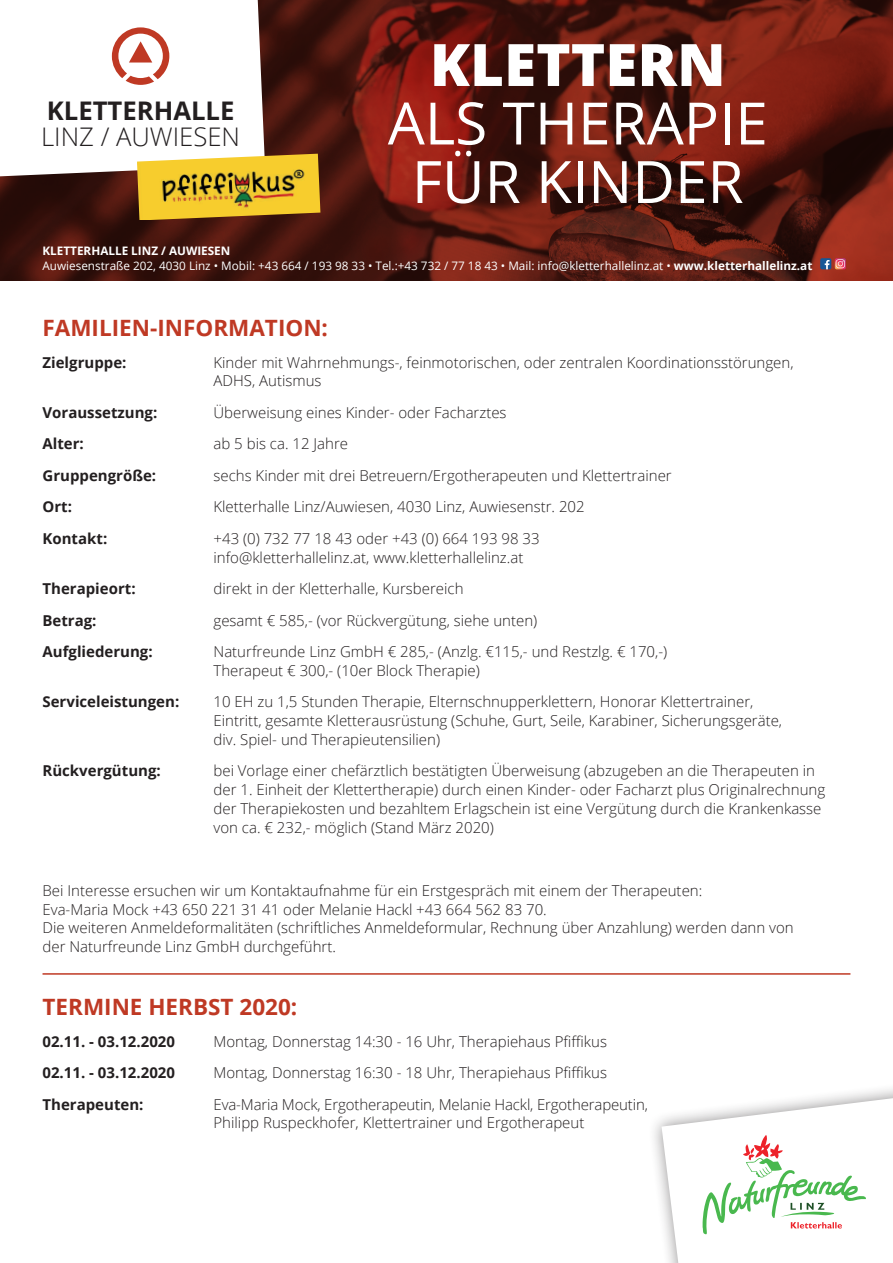
<style>
.page{position:relative;width:893px;height:1263px;background:#fff}
.page>*{position:absolute;margin:0;border:0;box-sizing:border-box;transform-origin:0 0}
.t1{font:58.5px/58.5px "Open Sans";color:#fff;text-align:center}
.t2{font:800 58.5px "Open Sans";color:#fff}
.t3{font:300 25.65px "Open Sans";color:#231f20}
.t4{font:700 25.65px "Open Sans";color:#231f20}
.t5{font:700 22.5px "Open Sans";color:#bf3924}
.t6{font:300 15px/18.8px "Open Sans";color:#231f20}
.t7{font:700 15px "Open Sans";color:#231f20}
.t8{font:11.7px/15px "Open Sans";color:#fff}
.s1{font-weight:700}
</style>
<div class="page">
<img style="left:0;top:0;width:893px;height:281px">
<svg style="left:0;top:0;width:265px;height:176px"></svg>
<svg style="left:112px;top:27px;width:57px;height:58px"></svg>
<div style="left:820px;top:258px;width:11px;height:11px;background:#165796;border-radius:2px"></div>
<svg style="left:825px;top:260px;width:4px;height:9px"></svg>
<svg style="left:835px;top:258px;width:11px;height:11px"></svg>
<img style="left:137px;top:154px;width:183px;height:66px">
<hr style="left:43px;top:973px;width:807px;height:2px;background:#bf3924">
<div style="left:647px;top:1081px;width:246px;height:182px;background:#231f20;opacity:.5"></div>
<svg style="left:661px;top:1098px;width:232px;height:165px"></svg>
<h2 class="t4" style="left:47px;top:93px;width:189px">KLETTERHALLE</h2>
<h2 class="t3" style="left:41px;top:119px;width:200px">LINZ / AUWIESEN</h2>
<h2 class="t3" style="left:5px;top:94px;width:333px"><span class="s1">TERHALLE</span> LINZ / AUWIESEN</h2>
<h1 class="t2" style="left:430px;top:20px;width:298px">KLETTERN</h1>
<h1 class="t1" style="left:388px;top:92px;width:382px">ALS THERAPIE<br>FÜR KINDER</h1>
<p class="t8" style="left:43px;top:242px;width:771px"><span class="s1">KLETTERHALLE LINZ / AUWIESEN<br></span>Auwiesenstraße 202, 4030 Linz • Mobil: +43 664 / 193 98 33 • Tel.:+43 732 / 77 18 43 • Mail: info@kletterhallelinz.at • <span class="s1">www.kletterhallelinz.at</span></p>
<h3 class="t5" style="left:43px;top:312px;width:287px">FAMILIEN-INFORMATION:</h3>
<p class="t7" style="left:43px;top:352px;width:85px">Zielgruppe:</p>
<p class="t6" style="left:214px;top:352px;width:581px">Kinder mit Wahrnehmungs-, feinmotorischen, oder zentralen Koordinationsstörungen,<br>ADHS, Autismus</p>
<p class="t7" style="left:43px;top:402px;width:116px">Voraussetzung:</p>
<p class="t6" style="left:214px;top:403px;width:295px">Überweisung eines Kinder- oder Facharztes</p>
<p class="t7" style="left:43px;top:433px;width:43px">Alter:</p>
<p class="t6" style="left:214px;top:434px;width:136px">ab 5 bis ca. 12 Jahre</p>
<p class="t7" style="left:43px;top:465px;width:115px">Gruppengröße:</p>
<p class="t6" style="left:214px;top:466px;width:460px">sechs Kinder mit drei Betreuern/Ergotherapeuten und Klettertrainer</p>
<p class="t7" style="left:43px;top:496px;width:31px">Ort:</p>
<p class="t6" style="left:214px;top:497px;width:373px">Kletterhalle Linz/Auwiesen, 4030 Linz, Auwiesenstr. 202</p>
<p class="t7" style="left:43px;top:528px;width:66px">Kontakt:</p>
<p class="t6" style="left:214px;top:529px;width:328px">+43 (0) 732 77 18 43 oder +43 (0) 664 193 98 33 info@kletterhallelinz.at, www.kletterhallelinz.at</p>
<p class="t7" style="left:43px;top:578px;width:95px">Therapieort:</p>
<p class="t6" style="left:214px;top:579px;width:251px">direkt in der Kletterhalle, Kursbereich</p>
<p class="t7" style="left:43px;top:610px;width:56px">Betrag:</p>
<p class="t6" style="left:214px;top:610px;width:325px">gesamt € 585,- (vor Rückvergütung, siehe unten)</p>
<p class="t7" style="left:43px;top:641px;width:112px">Aufgliederung:</p>
<p class="t6" style="left:214px;top:642px;width:455px">Naturfreunde Linz GmbH € 285,- (Anzlg. €115,- und Restzlg. € 170,-)<br>Therapeut € 300,- (10er Block Therapie)</p>
<p class="t7" style="left:43px;top:691px;width:138px">Serviceleistungen:</p>
<p class="t6" style="left:214px;top:692px;width:570px">10 EH zu 1,5 Stunden Therapie, Elternschnupperklettern, Honorar Klettertrainer,<br>Eintritt, gesamte Kletterausrüstung (Schuhe, Gurt, Seile, Karabiner, Sicherungsgeräte, div. Spiel- und Therapieutensilien)</p>
<p class="t7" style="left:43px;top:760px;width:120px">Rückvergütung:</p>
<p class="t6" style="left:214px;top:761px;width:613px">bei Vorlage einer chefärztlich bestätigten Überweisung (abzugeben an die Therapeuten in der 1. Einheit der Klettertherapie) durch einen Kinder- oder Facharzt plus Originalrechnung der Therapiekosten und bezahltem Erlagschein ist eine Vergütung durch die Krankenkasse von ca. € 232,- möglich (Stand März 2020)</p>
<p class="t6" style="left:43px;top:880px;width:753px">Bei Interesse ersuchen wir um Kontaktaufnahme für ein Erstgespräch mit einem der Therapeuten:<br>Eva-Maria Mock +43 650 221 31 41 oder Melanie Hackl +43 664 562 83 70.<br>Die weiteren Anmeldeformalitäten (schriftliches Anmeldeformular, Rechnung über Anzahlung) werden dann von der Naturfreunde Linz GmbH durchgeführt.</p>
<h3 class="t5" style="left:43px;top:991px;width:256px">TERMINE HERBST 2020:</h3>
<p class="t7" style="left:43px;top:1030px;width:134px">02.11. - 03.12.2020</p>
<p class="t6" style="left:214px;top:1031px;width:395px">Montag, Donnerstag 14:30 - 16 Uhr, Therapiehaus Pfiffikus</p>
<p class="t7" style="left:43px;top:1062px;width:134px">02.11. - 03.12.2020</p>
<p class="t6" style="left:214px;top:1063px;width:395px">Montag, Donnerstag 16:30 - 18 Uhr, Therapiehaus Pfiffikus</p>
<p class="t7" style="left:43px;top:1093px;width:102px">Therapeuten:</p>
<p class="t6" style="left:214px;top:1094px;width:436px">Eva-Maria Mock, Ergotherapeutin, Melanie Hackl, Ergotherapeutin,<br>Philipp Ruspeckhofer, Klettertrainer und Ergotherapeut</p>
</div>
